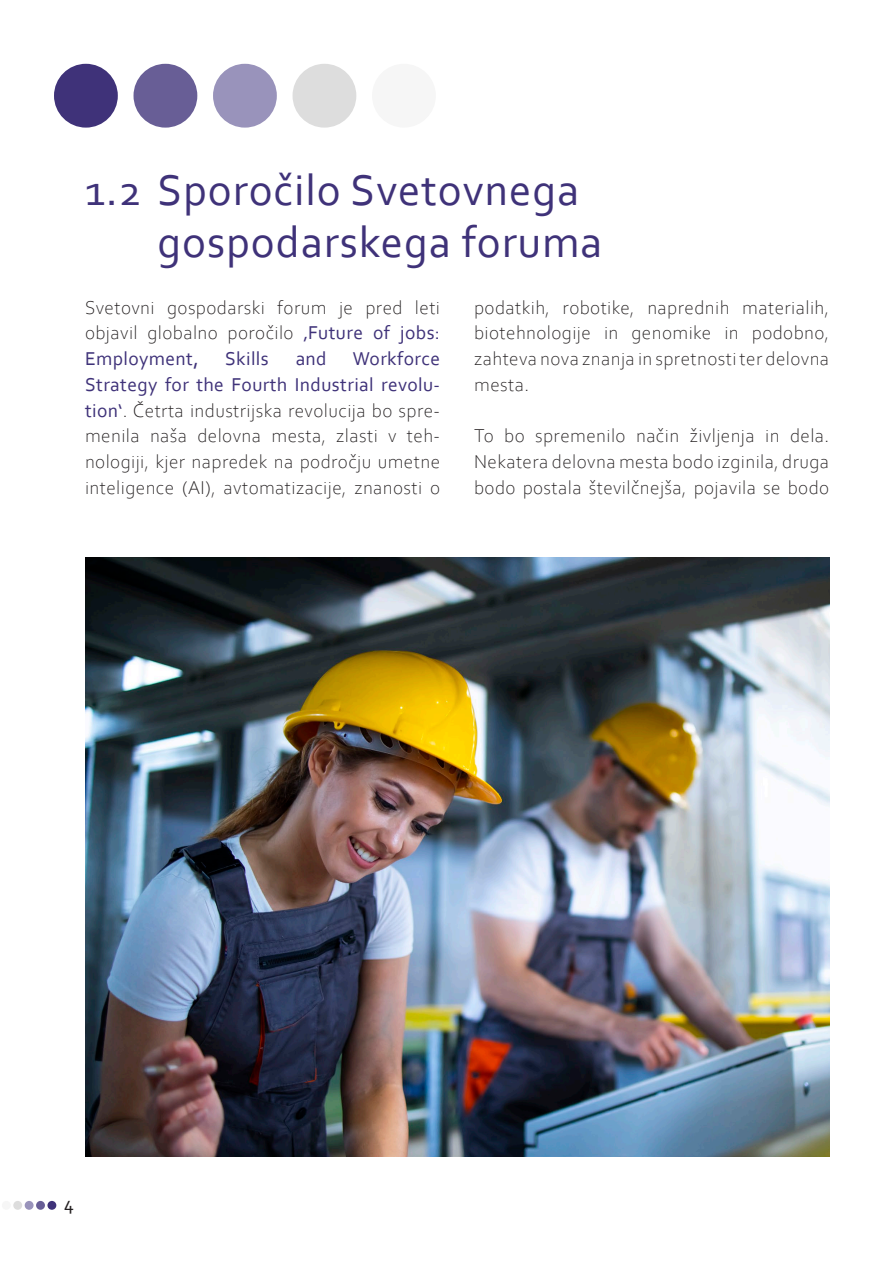
<style>
.page{position:relative;width:893px;height:1263px;background:#fff}
.page>*{position:absolute;margin:0;border:0;box-sizing:border-box;transform-origin:0 0}
._1_1_naslov{font:45px/52.5px "Corbel";letter-spacing:.02em;color:#3f3279}
.tekst_-_osnovni{font:300 19.5px/25.7px "Corbel";letter-spacing:.02em;color:#231f20;text-align:justify}
.tekst_-_osnovni-2{font:19.5px "Corbel";letter-spacing:.02em;color:#3f3279}
.t1{font:19.5px "Corbel";color:#231f20}
.s1{font-weight:400;color:#3f3279}
</style>
<div class="page">
<div style="left:47px;top:1201px;width:9px;height:9px;background:#3f3279;border-radius:50%"></div>
<div style="left:36px;top:1201px;width:9px;height:9px;background:#685e96;border-radius:50%"></div>
<div style="left:25px;top:1201px;width:9px;height:9px;background:#9993bb;border-radius:50%"></div>
<div style="left:2px;top:1201px;width:9px;height:9px;background:#f6f6f6;border-radius:50%"></div>
<div style="left:13px;top:1201px;width:9px;height:9px;background:#ddd;border-radius:50%"></div>
<div style="left:54px;top:64px;width:64px;height:64px;background:#3f3279;border-radius:50%"></div>
<div style="left:134px;top:64px;width:63px;height:64px;background:#685e96;border-radius:50%"></div>
<div style="left:213px;top:64px;width:64px;height:64px;background:#9993bb;border-radius:50%"></div>
<div style="left:293px;top:64px;width:63px;height:64px;background:#ddd;border-radius:50%"></div>
<div style="left:372px;top:64px;width:64px;height:64px;background:#f6f6f6;border-radius:50%"></div>
<img style="left:86px;top:557px;width:743px;height:600px">
<p class="_1_1_naslov" style="left:157px;top:162px;width:446px;text-indent:-72px">1.2 Sporočilo Svetovnega gospodarskega foruma</p>
<p class="tekst_-_osnovni" style="left:85px;top:294px;width:357px">Svetovni gospodarski forum je pred leti objavil globalno poročilo <span class="s1">‚Future of jobs:<br>Employment,</span></p>
<p class="tekst_-_osnovni" style="left:474px;top:294px;width:357px">podatkih, robotike, naprednih materialih, biotehnologije in genomike in podobno, zahteva nova znanja in spretnosti ter delovna mesta.</p>
<p class="tekst_-_osnovni" style="left:474px;top:422px;width:357px">To bo spremenilo način življenja in dela.<br>Nekatera delovna mesta bodo izginila, druga bodo postala številčnejša, pojavila se bodo</p>
<p class="tekst_-_osnovni" style="left:85px;top:345px;width:357px;text-indent:268px"><span class="s1">Workforce Strategy for the Fourth Industrial revolu&shy;tion‘</span>. Četrta industrijska revolucija bo spre&shy;menila naša delovna mesta, zlasti v teh&shy;nologiji, kjer napredek na področju umetne inteligence (AI), avtomatizacije, znanosti o</p>
<p class="tekst_-_osnovni-2" style="left:225px;top:347px;width:45px">Skills</p>
<p class="tekst_-_osnovni-2" style="left:296px;top:347px;width:33px">and</p>
<p class="t1" style="left:64px;top:1191px;width:12px">4</p>
</div>
